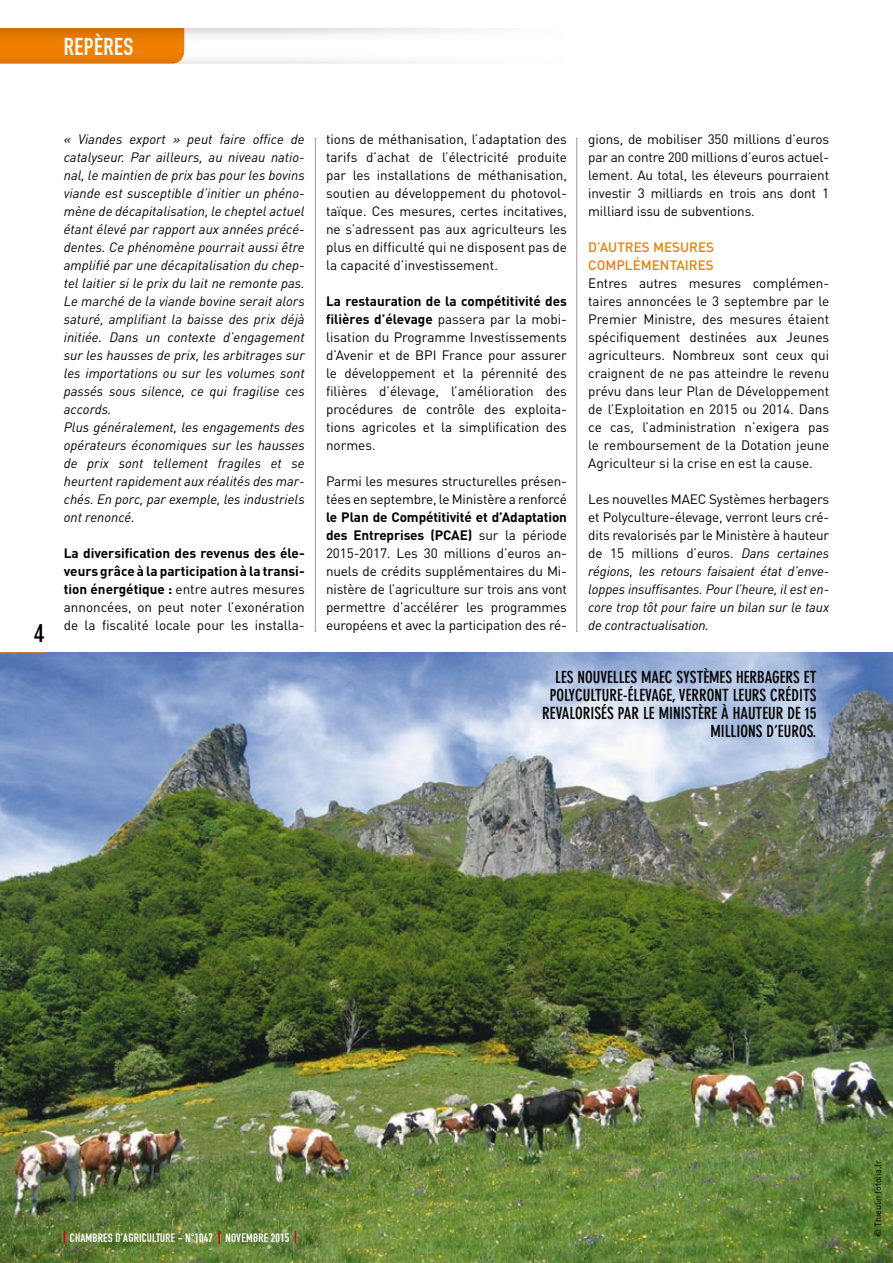
<style>
.page{position:relative;width:893px;height:1263px;background:#fff}
.page>*{position:absolute;margin:0;border:0;box-sizing:border-box;transform-origin:0 0}
.t1{font:700 condensed 25.5px "DIN Neuzeit Grotesk";color:#000}
.t2{font:24px "DIN Engschrift";color:#fff}
.t3{font:700 condensed 16.5px/18px "DIN Neuzeit Grotesk";color:#000;text-align:right}
.t4{font:13.5px/18px "DIN";color:#000;text-align:justify}
.t5{font:italic 13.5px/18px "DIN";color:#000}
.t6{font:500 13.5px/18px "DIN";color:#ee7f00}
.t7{font:12px "DIN Engschrift";letter-spacing:.02em;color:#fff}
.t8{font:9px "DIN";letter-spacing:-.01em;color:#000}
.s1{font-weight:700}
.s2{font-style:normal}
</style>
<div class="page">
<img style="left:0;top:652px;width:893px;height:611px">
<hr style="left:0;top:652px;width:45px;height:1px;background:#ee7f00">
<svg style="left:0;top:44px;width:184px;height:8px"></svg>
<div style="left:0;top:0;width:599px;height:44px;background:#000;opacity:.25"></div>
<div style="left:0;top:0;width:587px;height:27px;background:#fff"></div>
<div style="left:269px;top:0;width:624px;height:305px;background:#fff"></div>
<svg style="left:64px;top:1231px;width:1px;height:12px"></svg>
<svg style="left:218px;top:1231px;width:2px;height:12px"></svg>
<svg style="left:295px;top:1231px;width:1px;height:12px"></svg>
<hr style="left:315px;top:138px;width:1px;height:493px;background:#9c9e9f">
<hr style="left:576px;top:138px;width:1px;height:493px;background:#9c9e9f">
<h2 class="t2" style="left:64px;top:32px;width:71px">REPÈRES</h2>
<h1 class="t1" style="left:34px;top:618px;width:12px">4</h1>
<p class="t5" style="left:64px;top:130px;width:242px">« Viandes export » peut faire office de catalyseur. Par ailleurs, au niveau natio&shy;nal, le maintien de prix bas pour les bovins viande est susceptible d’initier un phéno&shy;mène de décapitalisation, le cheptel actuel étant élevé par rapport aux années précé&shy;dentes. Ce phénomène pourrait aussi être amplifié par une décapitalisation du chep&shy;tel laitier si le prix du lait ne remonte pas.<br>Le marché de la viande bovine serait alors saturé, amplifiant la baisse des prix déjà initiée. Dans un contexte d’engagement sur les hausses de prix, les arbitrages sur les importations ou sur les volumes sont passés sous silence, ce qui fragilise ces accords.<br>Plus généralement, les engagements des opérateurs économiques sur les hausses de prix sont tellement fragiles et se heurtent rapidement aux réalités des mar&shy;chés. En porc, par exemple, les industriels ont renoncé.</p>
<p class="t4" style="left:64px;top:544px;width:242px"><span class="s1">La diversification des revenus des éle&shy;veurs grâce à la participation à la transi&shy;tion énergétique :</span> entre autres mesures annoncées, on peut noter l’exonération de la fiscalité locale pour les installa-</p>
<p class="t4" style="left:326px;top:130px;width:242px">tions de méthanisation, l’adaptation des tarifs d’achat de l’électricité produite par les installations de méthanisation, soutien au développement du photovol&shy;taïque. Ces mesures, certes incitatives, ne s’adressent pas aux agriculteurs les plus en difficulté qui ne disposent pas de la capacité d’investissement.</p>
<p class="t4" style="left:326px;top:292px;width:242px"><span class="s1">La restauration de la compétitivité des filières d’élevage</span> passera par la mobi&shy;lisation du Programme Investissements d’Avenir et de B PI France pour assurer le développement et la pérennité des filières d’élevage, l’amélioration des procédures de contrôle des exploita&shy;tions agricoles et la simplification des normes.</p>
<p class="t4" style="left:326px;top:472px;width:242px">Parmi les mesures structurelles présen&shy;tées en septembre, le M inistère a renforcé</p>
<p class="t4" style="left:326px;top:508px;width:242px"><span class="s1">le Plan de Compétitivité et d’Adaptation des Entreprises (PCAE)</span> sur la période 2015-2017. Les 30 millions d’euros an&shy;nuels de crédits supplémentaires du M i&shy;nistère de l’agriculture sur trois ans vont permettre d’accélérer les programmes européens et avec la participation des ré-</p>
<p class="t4" style="left:588px;top:130px;width:242px">gions, de mobiliser 350 millions d’euros par an contre 200 millions d’euros actuel&shy;lement. Au total, les éleveurs pourraient investir 3 milliards en trois ans dont 1 milliard issu de subventions.</p>
<p class="t6" style="left:588px;top:237px;width:127px">D’AUTRES MESURES<br>COMPLÉMENTAIRES</p>
<p class="t4" style="left:588px;top:274px;width:242px">Entres autres mesures complémen&shy;taires annoncées le 3 septembre par le Premier M inistre, des mesures étaient spécifiquement destinées aux Jeunes agriculteurs. Nombreux sont ceux qui craignent de ne pas atteindre le revenu prévu dans leur Plan de Développement de l’Exploitation en 2015 ou 2014. Dans ce cas, l’administration n’exigera pas le remboursement de la Dotation jeune Agriculteur si la crise en est la cause.</p>
<p class="t4" style="left:588px;top:490px;width:92px">Les nouvelles MAEC</p>
<p class="t5" style="left:588px;top:490px;width:242px;text-align:justify;text-indent:121px"><span class="s2">Systèmes herbagers et Polyculture-élevage, verront leurs cré&shy;dits revalorisés par le M inistère à hauteur de 15 millions d’euros.</span> Dans certaines régions, les retours faisaient état d’enve&shy;loppes insuffisantes. Pour l’heure, il est en&shy;core trop tôt pour faire un bilan sur le taux de contractualisation.</p>
<p class="t3" style="left:542px;top:668px;width:276px">LES NOUVELLES MAEC SYSTÈMES HERBAGERS ET POLYCULTURE-ÉLEVAGE, VERRONT LEURS CRÉDITS REVALORISÉS PAR LE MINISTÈRE À HAUTEUR DE 15<br>MILLIONS D’EUROS.</p>
<p class="t7" style="left:70px;top:1230px;width:221px">CHAMBRES D’AGRICULTURE - N°1047 NOVEMBRE 2015</p>
<p class="t8" style="left:872px;top:1237px;width:78px;rotate:-90deg">© Thieulin fotolia.fr</p>
</div>
